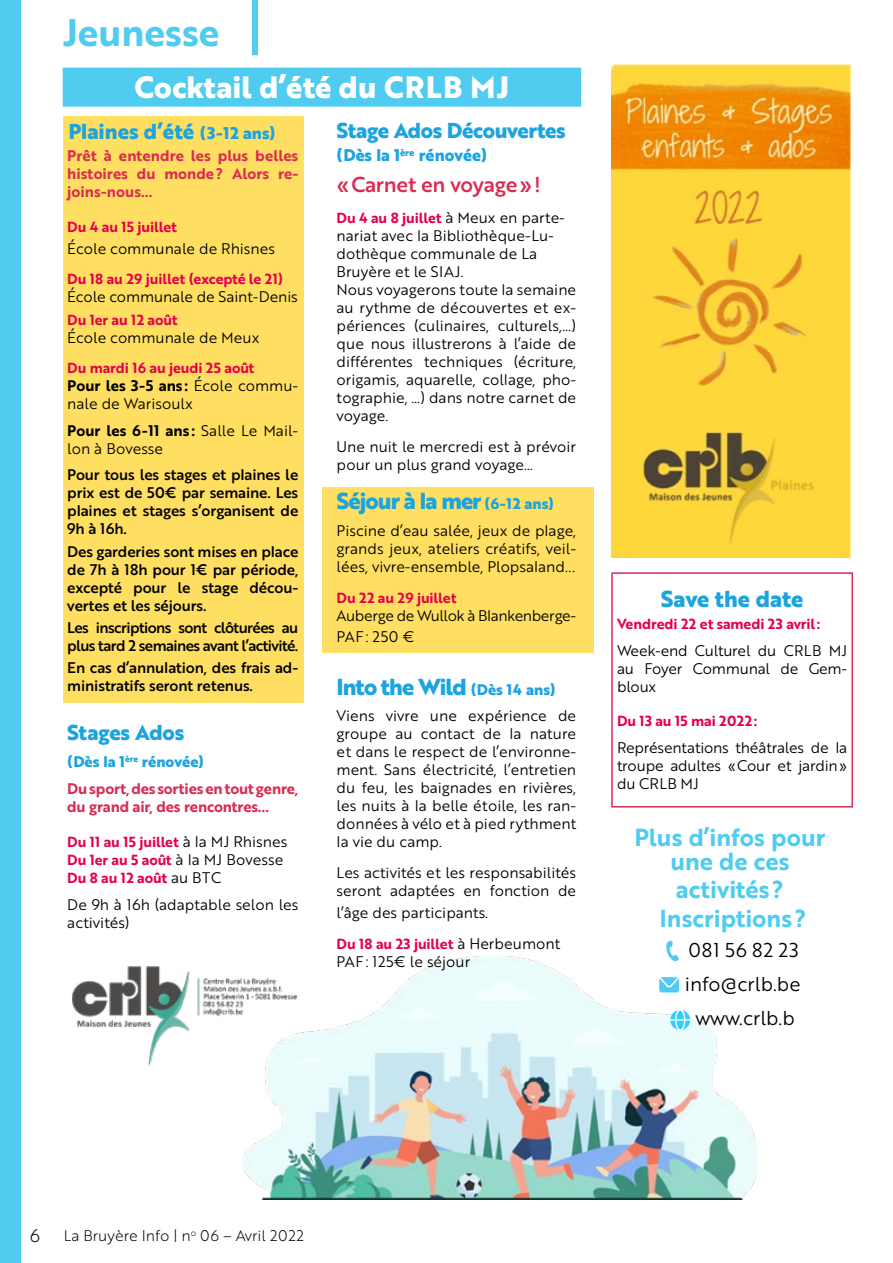
<style>
.page{position:relative;width:893px;height:1263px;background:#fff}
.page>*{position:absolute;margin:0;border:0;box-sizing:border-box;transform-origin:0 0}
.t1{font:37.5px "Brother 1816 Bold";color:#4fccf0}
.t2{font:700 30px "Brother 1816 Extra";letter-spacing:.01em;color:#fff}
.t3{font:24px/24px "Brother 1816 Bold";color:#4fccf0;text-align:center}
.t4{font:700 22.5px "Brother 1816 Extra";letter-spacing:-.04em;color:#1da4de}
.t5{font:700 22.5px "Brother 1816 Extra";color:#1da4de}
.t6{font:700 21px "Brother 1816 Extra";letter-spacing:-.01em;color:#1da4de}
.t7{font:21px "Brother 1816 Medium";letter-spacing:-.015em;color:#d92c52}
.t8{font:19.5px/34.2px "Brother 1816 Book";color:#000;text-align:center}
.t9{font:18px "Brother 1816 Light";color:#000}
.t10{font:700 16.5px "Brother 1816 Extra";color:#1da4de}
.t11{font:15px/18px "Brother 1816 Book";color:#000;text-align:justify}
.t12{font:15px/18px "Brother 1816 Medium";letter-spacing:-.01em;color:#000;text-align:justify}
.t13{font:15px/18px "Brother 1816 Bold";color:#d92c52;text-align:justify}
.t14{font:15px/18px "Brother 1816 Medium";letter-spacing:-.04em;color:#000}
.t15{font:15px "Brother 1816 Bold";color:#000}
.t16{font:15px/21.6px "Brother 1816 Book";letter-spacing:-.03em;color:#000}
.t17{font:15px "Brother 1816 Light";color:#000}
.t18{font:700 15px "Brother 1816 Extra";color:#1da4de}
.t19{font:14.25px/18px "Brother 1816 Bold";letter-spacing:-.01em;color:#e5004c}
.t20{font:14.25px "Brother 1816 Bold";letter-spacing:.025em;color:#e5004c}
.s1{font-size:16.5px}
.s2{font-family:"Brother 1816 Book"}
.s3{font-family:"Brother 1816 Book";font-size:15px;color:#000}
.s4{font-size:15px}
</style>
<div class="page">
<div style="left:64px;top:117px;width:240px;height:586px;background:#ffdf61"></div>
<div style="left:0;top:0;width:21px;height:1263px;background:#4fccf0"></div>
<div style="left:252px;top:0;width:6px;height:55px;background:#4fccf0"></div>
<div style="left:322px;top:488px;width:272px;height:165px;background:#ffdf61"></div>
<img style="left:243px;top:955px;width:515px;height:245px">
<img style="left:611px;top:63px;width:239px;height:494px">
<div style="left:63px;top:68px;width:518px;height:39px;background:#4fccf0"></div>
<div style="left:611px;top:572px;width:242px;height:235px;border:2px solid #d92c52"></div>
<img style="left:72px;top:956px;width:232px;height:112px">
<svg style="left:666px;top:941px;width:13px;height:20px"></svg>
<svg style="left:659px;top:977px;width:20px;height:15px"></svg>
<svg style="left:670px;top:1010px;width:20px;height:19px"></svg>
<h1 class="t1" style="left:63px;top:4px;width:158px">Jeunesse</h1>
<h2 class="t2" style="left:134px;top:64px;width:376px">Cocktail d’été du CRLB MJ</h2>
<h3 class="t6" style="left:68px;top:115px;width:209px">Plaines d’été <span class="s1">(3-12 ans)</span></h3>
<p class="t13" style="left:67px;top:146px;width:233px">Prêt à entendre les plus belles histoires du monde? Alors re&shy;joins-nous…</p>
<p class="t19" style="left:67px;top:217px;width:111px">Du 4 au 15 juillet</p>
<p class="t11" style="left:67px;top:239px;width:209px">École communale de Rhisnes</p>
<p class="t19" style="left:67px;top:270px;width:217px">Du 18 au 29 juillet (excepté le 21)</p>
<p class="t11" style="left:67px;top:287px;width:232px">École communale de Saint-Denis</p>
<p class="t19" style="left:67px;top:310px;width:112px">Du 1er au 12 août</p>
<p class="t11" style="left:67px;top:328px;width:194px">École communale de Meux</p>
<p class="t19" style="left:67px;top:359px;width:189px">Du mardi 16 au jeudi 25 août</p>
<p class="t15" style="left:67px;top:375px;width:233px">Pour les 3-5 ans : <span class="s2">École commu-</span></p>
<p class="t11" style="left:67px;top:394px;width:127px">nale de Warisoulx</p>
<p class="t15" style="left:67px;top:419px;width:233px">Pour les 6-11 ans : <span class="s2">Salle Le Mail-</span></p>
<p class="t11" style="left:67px;top:439px;width:97px">lon à Bovesse</p>
<p class="t12" style="left:67px;top:465px;width:233px">Pour tous les stages et plaines le prix est de 50€ par semaine. Les plaines et stages s’organisent de 9h à 16h.</p>
<p class="t12" style="left:67px;top:542px;width:233px">Des garderies sont mises en place de 7h à 18h pour 1€ par période, excepté pour le stage décou&shy;vertes et les séjours.</p>
<p class="t14" style="left:67px;top:618px;width:233px">Les inscriptions sont clôturées au plus tard 2 semaines avant l’activité.</p>
<p class="t12" style="left:67px;top:658px;width:232px">En cas d’annulation, des frais ad&shy;ministratifs seront retenus.</p>
<h3 class="t6" style="left:67px;top:717px;width:118px">Stages Ados</h3>
<p class="t18" style="left:67px;top:750px;width:138px">(Dès la 1<sup>ère</sup> rénovée)</p>
<p class="t13" style="left:67px;top:779px;width:233px">Du sport, des sorties en tout genre, du grand air, des rencontres…</p>
<p class="t19" style="left:67px;top:832px;width:222px">Du 11 au 15 juillet <span class="s3">à la MJ Rhisnes<br></span>Du 1er au 5 août <span class="s3">à la MJ Bovesse<br></span>Du 8 au 12 août <span class="s3">au BTC</span></p>
<p class="t11" style="left:67px;top:894px;width:233px">De 9h à 16h (adaptable selon les activités)</p>
<h3 class="t6" style="left:337px;top:114px;width:231px">Stage Ados Découvertes</h3>
<p class="t10" style="left:337px;top:143px;width:152px">(Dès la 1<sup>ère</sup> rénovée)</p>
<h3 class="t7" style="left:337px;top:169px;width:206px">«Carnet en voyage»!</h3>
<p class="t19" style="left:337px;top:208px;width:230px">Du 4 au 8 juillet <span class="s3">à Meux en parte-</span></p>
<p class="t11" style="left:337px;top:226px;width:241px;text-align:left">nariat avec la Bibliothèque-Lu&shy;dothèque communale de La<br>Bruyère et le SIAJ.<br>Nous voyagerons toute la semaine au rythme de découvertes et ex&shy;périences (culinaires, culturels,…) que nous illustrerons à l’aide de différentes techniques (écriture, origamis, aquarelle, collage, pho&shy;tographie, …) dans notre carnet de voyage.</p>
<p class="t11" style="left:337px;top:437px;width:241px">Une nuit le mercredi est à prévoir pour un plus grand voyage…</p>
<h3 class="t4" style="left:337px;top:484px;width:219px">Séjour à la mer <span class="s4">(6-12 ans)</span></h3>
<p class="t11" style="left:337px;top:521px;width:241px">Piscine d’eau salée, jeux de plage, grands jeux, ateliers créatifs, veil&shy;lées, vivre-ensemble, Plopsaland...</p>
<p class="t19" style="left:337px;top:588px;width:121px">Du 22 au 29 juillet</p>
<p class="t16" style="left:337px;top:604px;width:241px">Auberge de Wullok à Blankenberge-<br>PAF: 250 €</p>
<h3 class="t4" style="left:337px;top:669px;width:221px">Into the Wild <span class="s4">(Dès 14 ans)</span></h3>
<p class="t11" style="left:337px;top:706px;width:241px">Viens vivre une expérience de groupe au contact de la nature et dans le respect de l’environne&shy;ment. Sans électricité, l’entretien du feu, les baignades en rivières, les nuits à la belle étoile, les ran&shy;données à vélo et à pied rythment la vie du camp.</p>
<p class="t11" style="left:337px;top:863px;width:241px">Les activités et les responsabilités seront adaptées en fonction de</p>
<p class="t11" style="left:337px;top:903px;width:153px">l’âge des participants.</p>
<p class="t19" style="left:337px;top:934px;width:225px">Du 18 au 23 juillet <span class="s3">à Herbeumont</span></p>
<p class="t11" style="left:337px;top:951px;width:135px">PAF: 125€ le séjour</p>
<h3 class="t5" style="left:661px;top:582px;width:144px">Save the date</h3>
<p class="t19" style="left:617px;top:615px;width:205px">Vendredi 22 et samedi 23 avril:</p>
<p class="t11" style="left:617px;top:641px;width:232px">Week-end Culturel du CRLB MJ au Foyer Communal de Gem&shy;bloux</p>
<p class="t20" style="left:617px;top:710px;width:142px">Du 13 au 15 mai 2022:</p>
<p class="t11" style="left:617px;top:738px;width:232px">Représentations théâtrales de la troupe adultes «Cour et jardin» du CRLB MJ</p>
<h3 class="t3" style="left:634px;top:825px;width:193px">Plus d’infos pour une de ces</h3>
<h3 class="t3" style="left:659px;top:875px;width:149px;line-height:28.2px">activités ?<br>Inscriptions ?</h3>
<h3 class="t8" style="left:685px;top:932px;width:117px">081 56 82 23 info@crlb.be www.crlb.b</h3>
<p class="t9" style="left:30px;top:1222px;width:12px">6</p>
<p class="t17" style="left:64px;top:1225px;width:242px">La Bruyère Info | n<sup>o</sup> 06 – Avril 2022</p>
</div>
